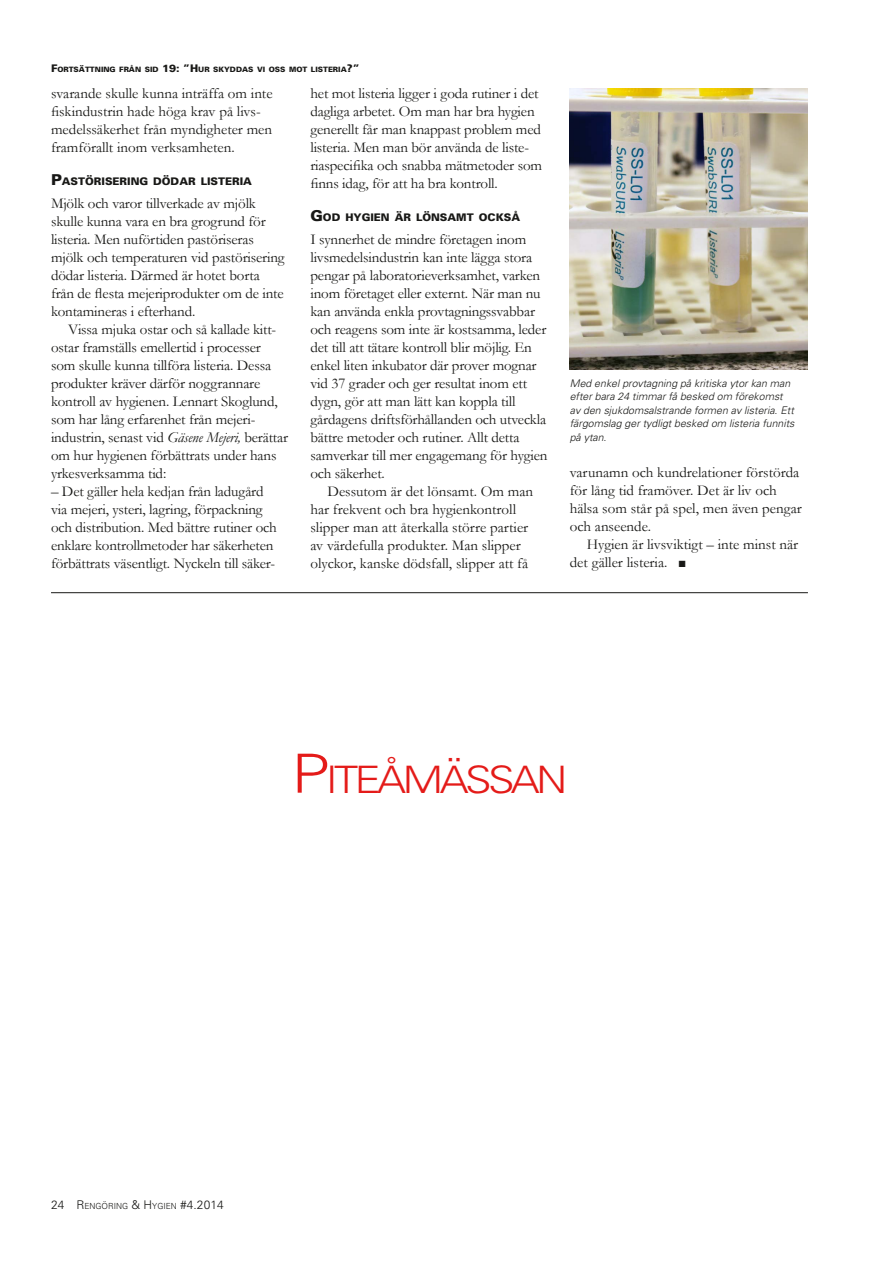
<style>
.page{position:relative;width:893px;height:1263px;background:#fff}
.page>*{position:absolute;margin:0;border:0;box-sizing:border-box;transform-origin:0 0}
.t1{font:300 37.8px "Univers";letter-spacing:-.085em;color:#e41b19;scale:1.15 1}
.t2{font:15px/18px "Garamond";letter-spacing:-.01em;color:#181816}
.t3{font:italic 300 10.5px/13.5px "Univers";color:#181816}
.t4{font:900 10.5px "Univers";color:#181816}
.t5{font:300 8.4px "Univers";color:#181816}
.t6{font:900 7.35px "Univers";color:#181816}
.s1{font-size:10.5px}
.s2{font-size:15px}
.s3{font-style:italic}
.s4{font-size:54px}
.s5{font-size:12px}
</style>
<div class="page">
<img style="left:570px;top:89px;width:238px;height:281px">
<hr style="left:51px;top:592px;width:757px;height:1px;background:#181816">
<p class="t6" style="left:51px;top:65px;width:310px"><span class="s1">F</span>ORTSÄTTNING FRÅN SID <span class="s1">19: ”H</span>UR SKYDDAS VI OSS MOT LISTERIA<span class="s1">?”</span></p>
<p class="t2" style="left:310px;top:85px;width:233px">het mot listeria ligger i goda rutiner i det dagliga arbetet. Om man har bra hygien generellt får man knappast problem med listeria. Men man bör använda de liste&shy;riaspecifika och snabba mätmetoder som finns idag, för att ha bra kontroll.</p>
<p class="t4" style="left:310px;top:211px;width:211px"><span class="s2">G</span>OD HYGIEN ÄR LÖNSAMT OCKSÅ</p>
<p class="t2" style="left:310px;top:230px;width:238px">I synnerhet de mindre företagen inom livsmedelsindustrin kan inte lägga stora pengar på laboratorieverksamhet, varken inom företaget eller externt. När man nu kan använda enkla provtagningssvabbar och reagens som inte är kostsamma, leder det till att tätare kontroll blir möjlig. En enkel liten inkubator där prover mognar vid 37 grader och ger resultat inom ett dygn, gör att man lätt kan koppla till gårdagens driftsförhållanden och utveckla bättre metoder och rutiner. Allt detta samverkar till mer engagemang för hygien och säkerhet.</p>
<p class="t2" style="left:310px;top:482px;width:224px;text-indent:17px">Dessutom är det lönsamt. Om man har frekvent och bra hygienkontroll slipper man att återkalla större partier av värdefulla produkter. Man slipper olyckor, kanske dödsfall, slipper att få</p>
<p class="t2" style="left:51px;top:85px;width:223px">svarande skulle kunna inträffa om inte fiskindustrin hade höga krav på livs&shy;medelssäkerhet från myndigheter men framförallt inom verksamheten.</p>
<p class="t4" style="left:51px;top:175px;width:203px"><span class="s2">P</span>ASTÖRISERING DÖDAR LISTERIA</p>
<p class="t2" style="left:51px;top:194px;width:235px">Mjölk och varor tillverkade av mjölk skulle kunna vara en bra grogrund för listeria. Men nuförtiden pastöriseras mjölk och temperaturen vid pastörisering dödar listeria. Därmed är hotet borta från de flesta mejeriprodukter om de inte kontamineras i efterhand.</p>
<p class="t2" style="left:51px;top:320px;width:239px;text-indent:17px">Vissa mjuka ostar och så kallade kitt&shy;ostar framställs emellertid i processer som skulle kunna tillföra listeria. Dessa produkter kräver därför noggrannare kontroll av hygienen. Lennart Skoglund, som har lång erfarenhet från mejeri&shy;industrin, senast vid <span class="s3">Gäsene Mejeri,</span> berättar om hur hygienen förbättrats under hans yrkesverksamma tid:</p>
<p class="t2" style="left:51px;top:482px;width:227px">– Det gäller hela kedjan från ladugård via mejeri, ysteri, lagring, förpackning och distribution. Med bättre rutiner och enklare kontrollmetoder har säkerheten förbättrats väsentligt. Nyckeln till säker-</p>
<p class="t3" style="left:570px;top:376px;width:226px">Med enkel provtagning på kritiska ytor kan man efter bara 24 timmar få besked om förekomst av den sjukdomsalstrande formen av listeria. Ett färgomslag ger tydligt besked om listeria funnits på ytan.</p>
<p class="t2" style="left:570px;top:463px;width:234px">varunamn och kundrelationer förstörda för lång tid framöver. Det är liv och hälsa som står på spel, men även pengar och anseende.</p>
<p class="t2" style="left:570px;top:535px;width:230px;text-indent:17px">Hygien är livsviktigt – inte minst när det gäller listeria. ■</p>
<h1 class="t1" style="left:291px;top:756px;width:242px"><span class="s4">P</span>ITEÅMÄSSAN</h1>
<p class="t5" style="left:51px;top:1201px;width:174px"><span class="s5">24 R</span>ENGÖRING <span class="s5">&amp; H</span>YGIEN <span class="s5">#4.2014</span></p>
</div>
